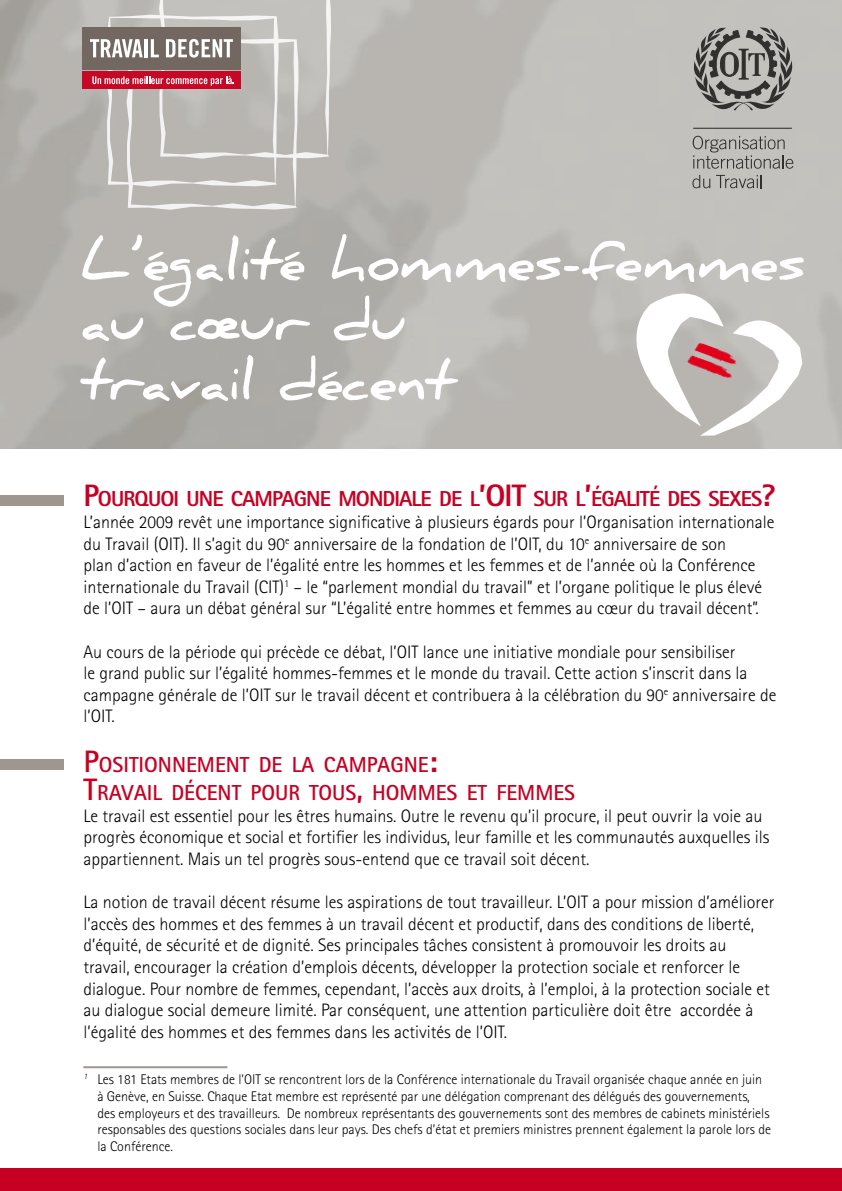
<style>
.page{position:relative;width:842px;height:1191px;background:#fff}
.page>*{position:absolute;margin:0;border:0;box-sizing:border-box;transform-origin:0 0}
.t1{font:700 53.2px/59.8px "Daniel";color:#fff}
.t2{font:700 21.8px/28px "Rotis Sans Serif";color:#c70023}
.t3{font:800 21.8px "Rotis Sans Serif";letter-spacing:-.045em;color:#c70023}
.t4{font:300 18px/21.6px "Rotis Sans Serif";color:#000}
.t5{font:300 14px/16.8px "Rotis Sans Serif";color:#000}
.s1{font-size:31px}
</style>
<div class="page">
<div style="left:0;top:0;width:842px;height:448px;background:linear-gradient(to right,#acaaa5,#c5c3bf)"></div>
<div style="left:0;top:495px;width:64px;height:10px;background:#9f968e"></div>
<svg style="left:617px;top:270px;width:185px;height:166px"></svg>
<hr style="left:83px;top:1066px;width:144px;height:2px;background:#9f968e">
<div style="left:0;top:759px;width:64px;height:11px;background:#9f968e"></div>
<div style="left:0;top:1168px;width:842px;height:23px;background:#c70023"></div>
<div style="left:82px;top:27px;width:159px;height:43px;background:#726861"></div>
<div style="left:82px;top:72px;width:159px;height:17px;background:#c60725"></div>
<svg style="left:90px;top:0;width:241px;height:210px"></svg>
<hr style="left:693px;top:128px;width:99px;height:1px;background:#000">
<svg style="left:693px;top:136px;width:100px;height:33px;background:#a8a6a2"></svg>
<svg style="left:692px;top:175px;width:18px;height:13px"></svg>
<svg style="left:716px;top:175px;width:46px;height:13px"></svg>
<svg style="left:693px;top:27px;width:100px;height:85px;background:#908f8c"></svg>
<h1 class="t1" style="left:81px;top:231px;width:726px">L’égalité hommes-femmes au cœur du<br>travail décent</h1>
<p class="t3" style="left:83px;top:485px;width:694px"><span class="s1">P</span>OURQUOI UNE CAMPAGNE MONDIALE DE L<span class="s1">’OIT</span> SUR L<span class="s1">’</span>ÉGALITÉ DES SEXES<span class="s1">?</span></p>
<p class="t4" style="left:83px;top:511px;width:693px">L’année 2009 revêt une importance significative à plusieurs égards pour l’Organisation internationale du Travail (OIT). Il s’agit du 90<sup>e</sup> anniversaire de la fondation de l’OIT, du 10<sup>e</sup> anniversaire de son<br>plan d’action en faveur de l’égalité entre les hommes et les femmes et de l’année où la Conférence internationale du Travail (CIT) – le “parlement mondial du travail” et l’organe politique le plus élevé de l’OIT – aura un débat général sur “L’égalité entre hommes et femmes au cœur du travail décent”.</p>
<p class="t4" style="left:83px;top:641px;width:694px">Au cours de la période qui précède ce débat, l’OIT lance une initiative mondiale pour sensibiliser<br>le grand public sur l’égalité hommes-femmes et le monde du travail. Cette action s’inscrit dans la campagne générale de l’OIT sur le travail décent et contribuera à la célébration du 90<sup>e</sup> anniversaire de l’OIT.</p>
<p class="t2" style="left:83px;top:750px;width:493px"><span class="s1">P</span>OSITIONNEMENT DE LA CAMPAGNE<span class="s1">:<br>T</span>RAVAIL DÉCENT POUR TOUS<span class="s1">,</span> HOMMES ET FEMMES</p>
<p class="t4" style="left:83px;top:805px;width:688px">Le travail est essentiel pour les êtres humains. Outre le revenu qu’il procure, il peut ouvrir la voie au progrès économique et social et fortifier les individus, leur famille et les communautés auxquelles ils appartiennent. Mais un tel progrès sous-entend que ce travail soit décent.</p>
<p class="t4" style="left:83px;top:891px;width:693px">La notion de travail décent résume les aspirations de tout travailleur. L’OIT a pour mission d’améliorer l’accès des hommes et des femmes à un travail décent et productif, dans des conditions de liberté, d’équité, de sécurité et de dignité. Ses principales tâches consistent à promouvoir les droits au travail, encourager la création d’emplois décents, développer la protection sociale et renforcer le dialogue. Pour nombre de femmes, cependant, l’accès aux droits, à l’emploi, à la protection sociale et au dialogue social demeure limité. Par conséquent, une attention particulière doit être accordée à l’égalité des hommes et des femmes dans les activités de l’OIT.</p>
<p class="t5" style="left:97px;top:1071px;width:675px">Les 181 Etats membres de l’OIT se rencontrent lors de la Conférence internationale du Travail organisée chaque année en juin à Genève, en Suisse. Chaque Etat membre est représenté par une délégation comprenant des délégués des gouvernements, des employeurs et des travailleurs. De nombreux représentants des gouvernements sont des membres de cabinets ministériels responsables des questions sociales dans leur pays. Des chefs d’état et premiers ministres prennent également la parole lors de la Conférence.</p>
</div>
